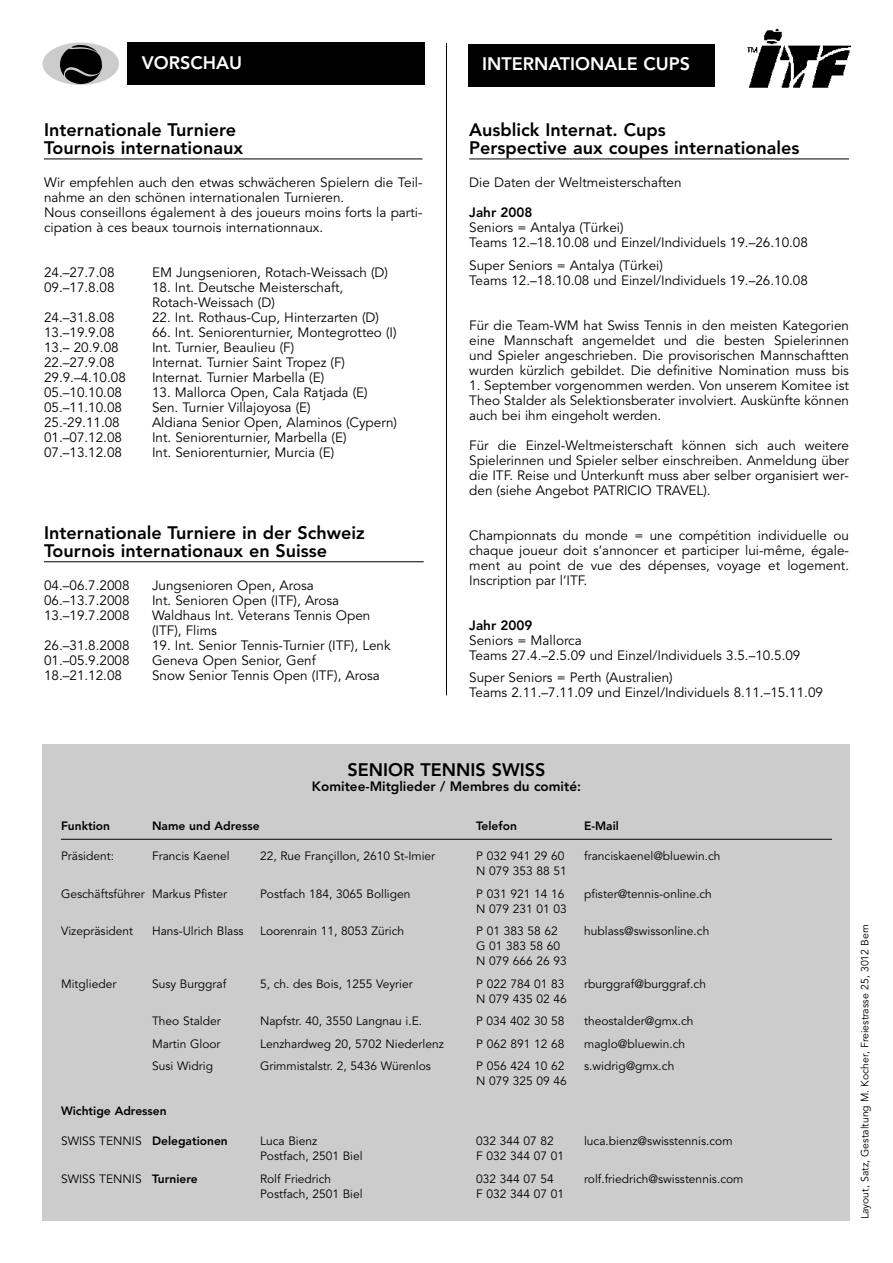
<style>
.page{position:relative;width:893px;height:1263px;background:#fff}
.page>*{position:absolute;margin:0;border:0;box-sizing:border-box;transform-origin:0 0}
.t1{font:800 18px/18px "Avenir";color:#000}
.t2{font:800 18px "Avenir";color:#fff}
.t3{font:13.5px/15px "Avenir";color:#000}
.t4{font:800 13.5px "Avenir";color:#000}
.t5{font:12px/15px "Avenir";color:#000}
.t6{font:800 12px "Avenir";color:#000}
.t7{font:10.5px "Avenir";color:#000}
.s1{font-weight:400}
.s2{font-weight:800}
</style>
<div class="page">
<hr style="left:469px;top:159px;width:380px;height:1px;background:#000">
<hr style="left:446px;top:43px;width:1px;height:652px;background:#000">
<hr style="left:44px;top:159px;width:379px;height:1px;background:#000">
<div style="left:468px;top:44px;width:246px;height:43px;background:#000"></div>
<img style="left:747px;top:28px;width:105px;height:60px">
<div style="left:43px;top:744px;width:807px;height:476px;background:#ccc"></div>
<hr style="left:61px;top:839px;width:771px;height:1px;background:#000">
<hr style="left:44px;top:561px;width:380px;height:1px;background:#000">
<div style="left:128px;top:43px;width:297px;height:42px;background:#000"></div>
<div style="left:43px;top:43px;width:76px;height:42px;background:#ccc;border-radius:50%"></div>
<img style="left:61px;top:46px;width:40px;height:38px">
<h1 class="t2" style="left:142px;top:55px;width:102px">VORSCHAU</h1>
<h1 class="t1" style="left:44px;top:123px;width:201px">Internationale Turniere<br>Tournois internationaux</h1>
<p class="t3" style="left:44px;top:176px;width:380px">Wir empfehlen auch den etwas schwächeren Spielern die Teil&shy;nahme an den schönen internationalen Turnieren.<br>Nous conseillons également à des joueurs moins forts la parti&shy;cipation à ces beaux tournois internationnaux.</p>
<p class="t3" style="left:44px;top:266px;width:72px">24.–27.7.08</p>
<p class="t3" style="left:152px;top:266px;width:238px">EM Jungsenioren, Rotach-Weissach (D)</p>
<p class="t3" style="left:44px;top:281px;width:72px">09.–17.8.08</p>
<p class="t3" style="left:152px;top:281px;width:193px">18. Int. Deutsche Meisterschaft,<br>Rotach-Weissach (D)</p>
<p class="t3" style="left:44px;top:311px;width:72px">24.–31.8.08</p>
<p class="t3" style="left:152px;top:311px;width:229px">22. Int. Rothaus-Cup, Hinterzarten (D)</p>
<p class="t3" style="left:44px;top:326px;width:72px">13.–19.9.08</p>
<p class="t3" style="left:152px;top:326px;width:246px">66. Int. Seniorenturnier, Montegrotteo (I)</p>
<p class="t3" style="left:44px;top:341px;width:76px">13.– 20.9.08</p>
<p class="t3" style="left:152px;top:341px;width:144px">Int. Turnier, Beaulieu (F)</p>
<p class="t3" style="left:44px;top:356px;width:72px">22.–27.9.08</p>
<p class="t3" style="left:152px;top:356px;width:195px">Internat. Turnier Saint Tropez (F)</p>
<p class="t3" style="left:44px;top:371px;width:83px">29.9.–4.10.08</p>
<p class="t3" style="left:152px;top:371px;width:174px">Internat. Turnier Marbella (E)</p>
<p class="t3" style="left:44px;top:386px;width:80px">05.–10.10.08</p>
<p class="t3" style="left:152px;top:386px;width:217px">13. Mallorca Open, Cala Ratjada (E)</p>
<p class="t3" style="left:44px;top:401px;width:80px">05.–11.10.08</p>
<p class="t3" style="left:152px;top:401px;width:160px">Sen. Turnier Villajoyosa (E)</p>
<p class="t3" style="left:44px;top:416px;width:77px">25.-29.11.08</p>
<p class="t3" style="left:152px;top:416px;width:247px">Aldiana Senior Open, Alaminos (Cypern)</p>
<p class="t3" style="left:44px;top:431px;width:80px">01.–07.12.08</p>
<p class="t3" style="left:152px;top:431px;width:196px">Int. Seniorenturnier, Marbella (E)</p>
<p class="t3" style="left:44px;top:446px;width:80px">07.–13.12.08</p>
<p class="t3" style="left:152px;top:446px;width:184px">Int. Seniorenturnier, Murcia (E)</p>
<h1 class="t1" style="left:44px;top:525px;width:322px">Internationale Turniere in der Schweiz<br>Tournois internationaux en Suisse</h1>
<p class="t3" style="left:44px;top:579px;width:87px">04.–06.7.2008</p>
<p class="t3" style="left:152px;top:579px;width:163px">Jungsenioren Open, Arosa</p>
<p class="t3" style="left:44px;top:594px;width:87px">06.–13.7.2008</p>
<p class="t3" style="left:152px;top:594px;width:189px">Int. Senioren Open (ITF), Arosa</p>
<p class="t3" style="left:44px;top:609px;width:87px">13.–19.7.2008</p>
<p class="t3" style="left:152px;top:609px;width:220px">Waldhaus Int. Veterans Tennis Open (ITF), Flims</p>
<p class="t3" style="left:44px;top:639px;width:87px">26.–31.8.2008</p>
<p class="t3" style="left:152px;top:639px;width:240px">19. Int. Senior Tennis-Turnier (ITF), Lenk</p>
<p class="t3" style="left:44px;top:654px;width:87px">01.–05.9.2008</p>
<p class="t3" style="left:152px;top:654px;width:165px">Geneva Open Senior, Genf</p>
<p class="t3" style="left:44px;top:669px;width:80px">18.–21.12.08</p>
<p class="t3" style="left:152px;top:669px;width:229px">Snow Senior Tennis Open (ITF), Arosa</p>
<h1 class="t2" style="left:482px;top:56px;width:210px">INTERNATIONALE CUPS</h1>
<h1 class="t1" style="left:469px;top:123px;width:332px">Ausblick Internat. Cups<br>Perspective aux coupes internationales</h1>
<p class="t3" style="left:469px;top:176px;width:214px">Die Daten der Weltmeisterschaften</p>
<p class="t4" style="left:469px;top:207px;width:65px">Jahr 2008</p>
<p class="t3" style="left:469px;top:221px;width:340px">Seniors = Antalya (Türkei)<br>Teams 12.–18.10.08 und Einzel/Individuels 19.–26.10.08</p>
<p class="t3" style="left:469px;top:259px;width:340px">Super Seniors = Antalya (Türkei)<br>Teams 12.–18.10.08 und Einzel/Individuels 19.–26.10.08</p>
<p class="t3" style="left:469px;top:319px;width:381px;text-align:justify">Für die Team-WM hat Swiss Tennis in den meisten Kategorien eine Mannschaft angemeldet und die besten Spielerinnen und Spieler angeschrieben. Die provisorischen Mannschaftten wurden kürzlich gebildet. Die definitive Nomination muss bis</p>
<p class="t3" style="left:469px;top:379px;width:381px;text-align:justify">1. September vorgenommen werden. Von unserem Komitee ist Theo Stalder als Selektionsberater involviert. Auskünfte können auch bei ihm eingeholt werden.</p>
<p class="t3" style="left:469px;top:439px;width:381px;text-align:justify">Für die Einzel-Weltmeisterschaft können sich auch weitere Spielerinnen und Spieler selber einschreiben. Anmeldung über die ITF. Reise und Unterkunft muss aber selber organisiert wer&shy;den (siehe Angebot PATRICIO TRAVEL).</p>
<p class="t3" style="left:469px;top:529px;width:381px;text-align:justify">Championnats du monde = une compétition individuelle ou chaque joueur doit s’annoncer et participer lui-même, égale&shy;ment au point de vue des dépenses, voyage et logement.<br>Inscription par l’ITF.</p>
<p class="t4" style="left:469px;top:620px;width:65px">Jahr 2009</p>
<p class="t3" style="left:469px;top:634px;width:333px">Seniors = Mallorca<br>Teams 27.4.–2.5.09 und Einzel/Individuels 3.5.–10.5.09</p>
<p class="t3" style="left:469px;top:671px;width:355px">Super Seniors = Perth (Australien)<br>Teams 2.11.–7.11.09 und Einzel/Individuels 8.11.–15.11.09</p>
<h1 class="t1" style="left:348px;top:763px;width:199px">SENIOR TENNIS SWISS</h1>
<p class="t4" style="left:312px;top:781px;width:271px">Komitee-Mitglieder / Membres du comité:</p>
<p class="t6" style="left:61px;top:821px;width:51px">Funktion</p>
<p class="t6" style="left:152px;top:821px;width:109px">Name und Adresse</p>
<p class="t6" style="left:476px;top:821px;width:42px">Telefon</p>
<p class="t6" style="left:584px;top:821px;width:36px">E-Mail</p>
<p class="t5" style="left:61px;top:850px;width:55px">Präsident:</p>
<p class="t5" style="left:152px;top:850px;width:79px">Francis Kaenel</p>
<p class="t5" style="left:260px;top:850px;width:177px">22, Rue Françillon, 2610 St-Imier</p>
<p class="t5" style="left:476px;top:850px;width:90px">P 032 941 29 60</p>
<p class="t5" style="left:584px;top:850px;width:138px">franciskaenel@bluewin.ch</p>
<p class="t5" style="left:476px;top:865px;width:92px">N 079 353 88 51</p>
<p class="t5" style="left:61px;top:887px;width:168px">Geschäftsführer Markus Pfister</p>
<p class="t5" style="left:260px;top:887px;width:152px">Postfach 184, 3065 Bolligen</p>
<p class="t5" style="left:476px;top:887px;width:90px">P 031 921 14 16</p>
<p class="t5" style="left:584px;top:887px;width:129px">pfister@tennis-online.ch</p>
<p class="t5" style="left:476px;top:902px;width:92px">N 079 231 01 03</p>
<p class="t5" style="left:61px;top:925px;width:74px">Vizepräsident</p>
<p class="t5" style="left:152px;top:925px;width:93px">Hans-Ulrich Blass</p>
<p class="t5" style="left:260px;top:925px;width:146px">Loorenrain 11, 8053 Zürich</p>
<p class="t5" style="left:476px;top:925px;width:83px">P 01 383 58 62</p>
<p class="t5" style="left:584px;top:925px;width:127px">hublass@swissonline.ch</p>
<p class="t5" style="left:476px;top:940px;width:92px">G 01 383 58 60<br>N 079 666 26 93</p>
<p class="t5" style="left:61px;top:977px;width:57px">Mitglieder</p>
<p class="t5" style="left:152px;top:977px;width:76px">Susy Burggraf</p>
<p class="t5" style="left:260px;top:977px;width:154px">5, ch. des Bois, 1255 Veyrier</p>
<p class="t5" style="left:476px;top:977px;width:90px">P 022 784 01 83</p>
<p class="t5" style="left:584px;top:977px;width:123px">rburggraf@burggraf.ch</p>
<p class="t5" style="left:476px;top:992px;width:92px">N 079 435 02 46</p>
<p class="t5" style="left:152px;top:1015px;width:70px">Theo Stalder</p>
<p class="t5" style="left:260px;top:1015px;width:164px">Napfstr. 40, 3550 Langnau i.E.</p>
<p class="t5" style="left:476px;top:1015px;width:90px">P 034 402 30 58</p>
<p class="t5" style="left:584px;top:1015px;width:111px">theostalder@gmx.ch</p>
<p class="t5" style="left:152px;top:1037px;width:70px">Martin Gloor</p>
<p class="t5" style="left:260px;top:1037px;width:185px">Lenzhardweg 20, 5702 Niederlenz</p>
<p class="t5" style="left:476px;top:1037px;width:90px">P 062 891 12 68</p>
<p class="t5" style="left:584px;top:1037px;width:102px">maglo@bluewin.ch</p>
<p class="t5" style="left:152px;top:1060px;width:63px">Susi Widrig</p>
<p class="t5" style="left:260px;top:1060px;width:172px">Grimmistalstr. 2, 5436 Würenlos</p>
<p class="t5" style="left:476px;top:1060px;width:90px">P 056 424 10 62</p>
<p class="t5" style="left:584px;top:1060px;width:92px">s.widrig@gmx.ch</p>
<p class="t5" style="left:476px;top:1075px;width:92px">N 079 325 09 46</p>
<p class="t6" style="left:61px;top:1106px;width:107px">Wichtige Adressen</p>
<p class="t6" style="left:61px;top:1136px;width:168px"><span class="s1">SWISS TENNIS</span> Delegationen</p>
<p class="t5" style="left:260px;top:1135px;width:59px">Luca Bienz</p>
<p class="t5" style="left:476px;top:1135px;width:79px">032 344 07 82</p>
<p class="t5" style="left:584px;top:1135px;width:150px">luca.bienz@swisstennis.com</p>
<p class="t5" style="left:260px;top:1150px;width:104px">Postfach, 2501 Biel</p>
<p class="t5" style="left:476px;top:1150px;width:90px">F 032 344 07 01</p>
<p class="t5" style="left:61px;top:1172px;width:138px">SWISS TENNIS <span class="s2">Turniere</span></p>
<p class="t5" style="left:260px;top:1172px;width:73px">Rolf Friedrich</p>
<p class="t5" style="left:476px;top:1172px;width:79px">032 344 07 54</p>
<p class="t5" style="left:584px;top:1172px;width:161px">rolf.friedrich@swisstennis.com</p>
<p class="t5" style="left:260px;top:1187px;width:104px">Postfach, 2501 Biel</p>
<p class="t5" style="left:476px;top:1187px;width:90px">F 032 344 07 01</p>
<p class="t7" style="left:860px;top:1219px;width:297px;rotate:-90deg">Layout, Satz, Gestaltung M. Kocher, Freiestrasse 25, 3012 Bern</p>
</div>
